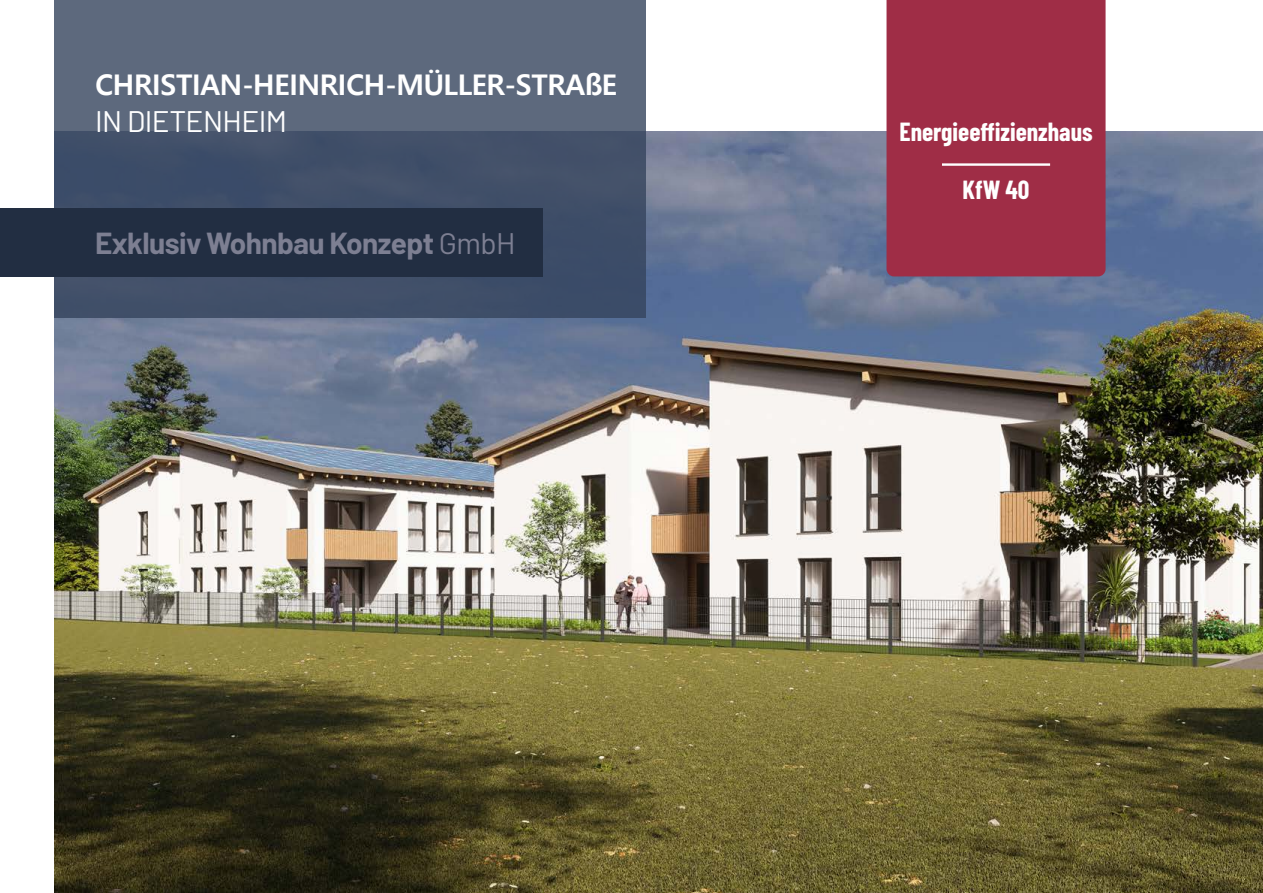
<style>
.page{position:relative;width:1263px;height:893px;background:#fff}
.page>*{position:absolute;margin:0;border:0;box-sizing:border-box;transform-origin:0 0}
.t1{font:700 29.7px "Barlow";letter-spacing:-.02em;color:#7d7f92}
.t2{font:29.7px "Barlow";letter-spacing:-.02em;color:#fff}
.t3{font:700 28.5px "Malgun Gothic";letter-spacing:-.02em;color:#fff}
.t4{font:700 25.65px "Barlow Condensed";color:#fff}
.s1{font-weight:400}
</style>
<div class="page">
<img style="left:54px;top:132px;width:1209px;height:761px">
<svg style="left:54px;top:0;width:592px;height:318px;fill:#5d697d"></svg>
<div style="left:0;top:209px;width:543px;height:68px;background:#222e42"></div>
<div style="left:886px;top:0;width:219px;height:276px;background:#9f2d46"></div>
<hr style="left:942px;top:163px;width:108px;height:3px;background:#fff">
<p class="t3" style="left:95px;top:68px;width:524px">CHRISTIAN-HEINRICH-MÜLLER-STRAßE</p>
<p class="t2" style="left:95px;top:100px;width:193px">IN DIETENHEIM</p>
<p class="t1" style="left:95px;top:221px;width:422px">Exklusiv Wohnbau Konzept <span class="s1">GmbH</span></p>
<p class="t4" style="left:899px;top:113px;width:195px">Energieeffizienzhaus</p>
<p class="t4" style="left:962px;top:172px;width:68px">KfW 40</p>
</div>
